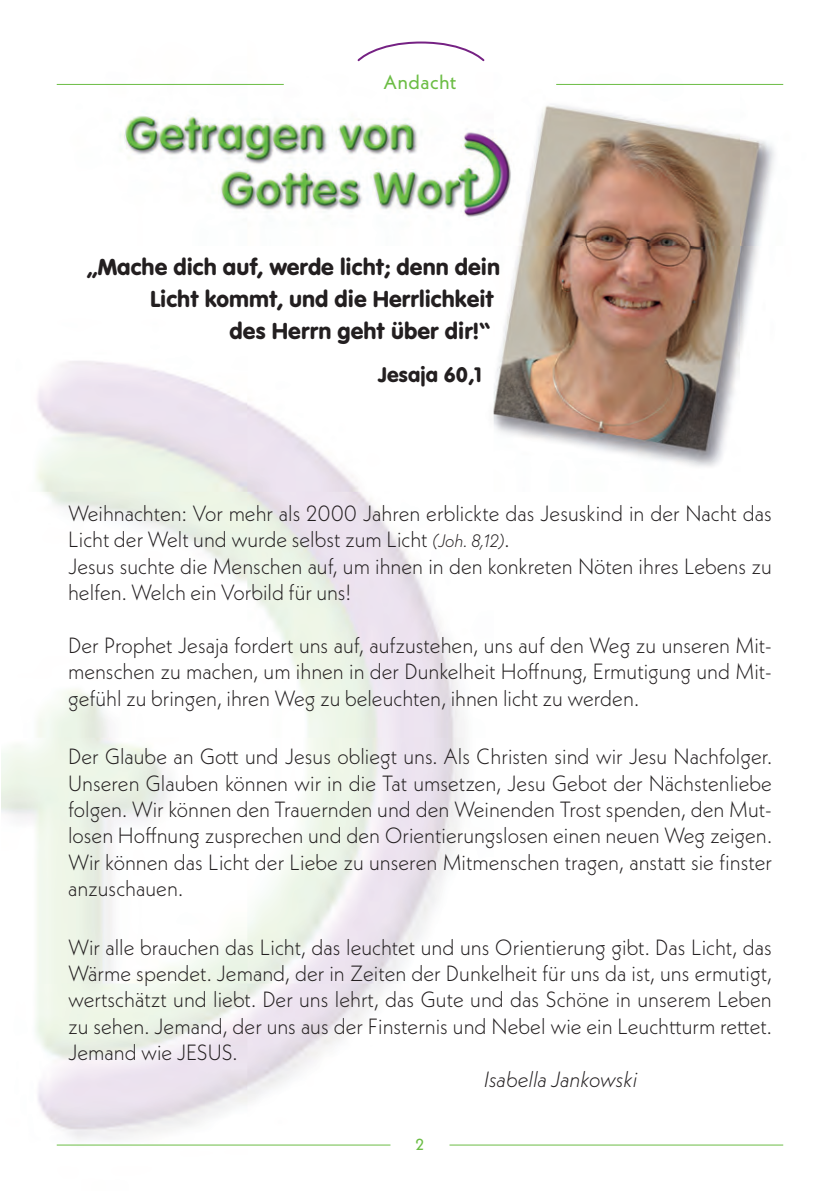
<style>
.page{position:relative;width:840px;height:1191px;background:#fff}
.page>*{position:absolute;margin:0;border:0;box-sizing:border-box;transform-origin:0 0}
.t1{font:24px/32px "VAG Rundschrift D";color:#231f20;text-align:right}
.t2{font:300 22px/26.4px "Neue Kabel";color:#231f20;text-align:justify;scale:.95 1}
.Absatzformat_3{font:italic 300 22px "Neue Kabel";color:#231f20;scale:.95 1}
.t3{font:22px "VAG Rundschrift D";color:#231f20}
.t4{font:20px "Neue Kabel";letter-spacing:.02em;color:#6cbd45}
.t5{font:16px "Neue Kabel";color:#6cbd45}
.s1{font-style:italic;font-size:18px}
</style>
<div class="page">
<img style="left:1px;top:83px;width:783px;height:1063px">
<hr style="left:57px;top:1144px;width:333px;height:1px;background:#6cbd45">
<hr style="left:449px;top:1144px;width:333px;height:1px;background:#6cbd45">
<hr style="left:57px;top:84px;width:226px;height:1px;background:#6cbd45">
<hr style="left:556px;top:84px;width:226px;height:1px;background:#6cbd45">
<svg style="left:357px;top:41px;width:128px;height:21px"></svg>
<p class="t4" style="left:383px;top:69px;width:75px">Andacht</p>
<p class="t1" style="left:87px;top:251px;width:415px">„Mache dich auf, werde licht; denn dein<br>Licht kommt, und die Herrlichkeit</p>
<p class="t1" style="left:229px;top:315px;width:262px">des Herrn geht über dir!“</p>
<p class="t3" style="left:378px;top:361px;width:105px">Jesaja 60,1</p>
<p class="t2" style="left:68px;top:500px;width:742px">Weihnachten: Vor mehr als 2000 Jahren erblickte das Jesuskind in der Nacht das<br>Licht der Welt und wurde selbst zum Licht <span class="s1">(Joh. 8,12)</span>.</p>
<p class="t2" style="left:68px;top:552px;width:742px">Jesus suchte die Menschen auf, um ihnen in den konkreten Nöten ihres Lebens zu helfen. Welch ein Vorbild für uns!</p>
<p class="t2" style="left:68px;top:632px;width:741px">Der Prophet Jesaja fordert uns auf, aufzustehen, uns auf den Weg zu unseren Mit&shy;menschen zu machen, um ihnen in der Dunkelheit Hoffnung, Ermutigung und Mit&shy;gefühl zu bringen, ihren Weg zu beleuchten, ihnen licht zu werden.</p>
<p class="t2" style="left:68px;top:743px;width:742px">Der Glaube an Gott und Jesus obliegt uns. Als Christen sind wir Jesu Nachfolger.<br>Unseren Glauben können wir in die Tat umsetzen, Jesu Gebot der Nächstenliebe folgen. Wir können den Trauernden und den Weinenden Trost spenden, den Mut&shy;losen Hoffnung zusprechen und den Orientierungslosen einen neuen Weg zeigen.<br>Wir können das Licht der Liebe zu unseren Mitmenschen tragen, anstatt sie finster anzuschauen.</p>
<p class="t2" style="left:68px;top:933px;width:742px">Wir alle brauchen das Licht, das leuchtet und uns Orientierung gibt. Das Licht, das Wärme spendet. Jemand, der in Zeiten der Dunkelheit für uns da ist, uns ermutigt, wertschätzt und liebt. Der uns lehrt, das Gute und das Schöne in unserem Leben zu sehen. Jemand, der uns aus der Finsternis und Nebel wie ein Leuchtturm rettet.<br>Jemand wie JESUS.</p>
<p class="t5" style="left:415px;top:1133px;width:10px">2</p>
<p class="Absatzformat_3" style="left:483px;top:1065px;width:163px">Isabella Jankowski</p>
</div>
